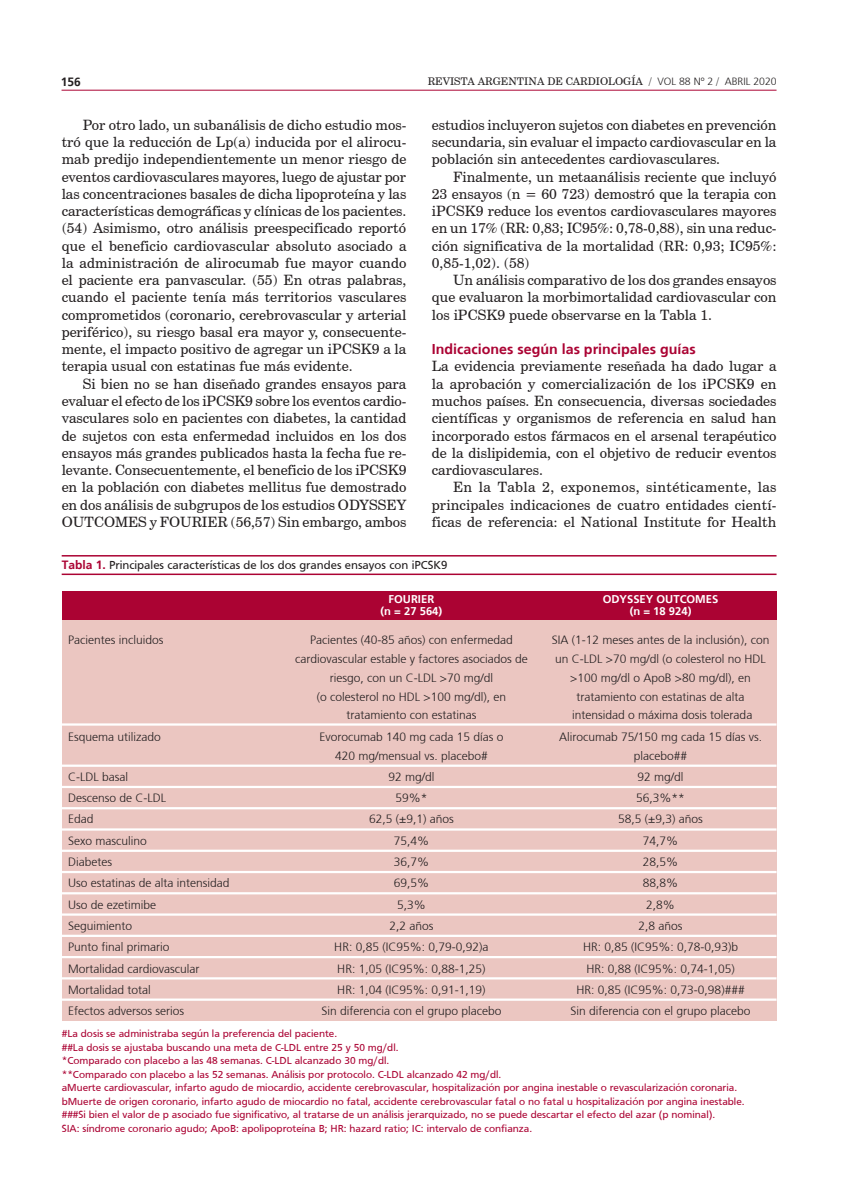
<style>
.page{position:relative;width:851px;height:1191px;background:#fff}
.page>*{position:absolute;margin:0;border:0;box-sizing:border-box;transform-origin:0 0}
.texto{font:14.25px/17.2px "Century Schoolbook BT";color:#231f20;text-align:justify}
.texto1{font:14.25px/17.2px "Century Schoolbook BT";color:#231f20;text-align:justify}
.subtit1n{font:700 14.25px "Frutiger";color:#ab0333}
.tabla{font:300 12px "Frutiger";color:#231f20}
.tabla_tit_c_raya{font:12px "Frutiger";color:#231f20}
.t1{font:700 12px "Frutiger";color:#231f20}
.tabla_cab_blanco{font:700 11.25px "Frutiger";color:#fff}
.tabla_pie{font:10.5px "Frutiger";color:#ab0333}
.t2{font:10.5px "Century Schoolbook BT";color:#231f20}
.s1{font-family:"Frutiger";font-weight:300}
.s2{font-weight:700;color:#ab0333}
</style>
<div class="page">
<hr style="left:62px;top:90px;width:714px;height:1px;background:#ab0333">
<div style="left:62px;top:619px;width:714px;height:401px;background:#ebc6c1"></div>
<div style="left:62px;top:590px;width:714px;height:29px;background:#ab0333"></div>
<hr style="left:62px;top:555px;width:714px;height:1px;background:#ab0333">
<hr style="left:62px;top:573px;width:714px;height:2px;background:#ab0333">
<hr style="left:62px;top:723px;width:714px;height:2px;background:#fff">
<hr style="left:62px;top:764px;width:714px;height:3px;background:#fff">
<hr style="left:62px;top:786px;width:714px;height:2px;background:#fff">
<hr style="left:62px;top:807px;width:714px;height:2px;background:#fff">
<hr style="left:62px;top:828px;width:714px;height:2px;background:#fff">
<hr style="left:62px;top:849px;width:714px;height:3px;background:#fff">
<hr style="left:62px;top:871px;width:714px;height:2px;background:#fff">
<hr style="left:62px;top:892px;width:714px;height:2px;background:#fff">
<hr style="left:62px;top:913px;width:714px;height:2px;background:#fff">
<hr style="left:62px;top:934px;width:714px;height:3px;background:#fff">
<hr style="left:62px;top:956px;width:714px;height:2px;background:#fff">
<hr style="left:62px;top:977px;width:714px;height:2px;background:#fff">
<hr style="left:62px;top:998px;width:714px;height:2px;background:#fff">
<p class="t1" style="left:61px;top:75px;width:22px">156</p>
<p class="t2" style="left:427px;top:75px;width:350px">REVISTA ARGENTINA DE CARDIOLOGÍA / <span class="s1">VOL 88 Nº 2</span> / <span class="s1">ABRIL 2020</span></p>
<p class="texto" style="left:62px;top:116px;width:346px;text-indent:21px">Por otro lado, un subanálisis de dicho estudio mos&shy;tró que la reducción de Lp(a) inducida por el alirocu&shy;mab predijo independientemente un menor riesgo de eventos cardiovasculares mayores, luego de ajustar por las concentraciones basales de dicha lipoproteína y las características demográficas y clínicas de los pacientes. (54) Asimismo, otro análisis preespecificado reportó que el beneficio cardiovascular absoluto asociado a la administración de alirocumab fue mayor cuando el paciente era panvascular. (55) En otras palabras, cuando el paciente tenía más territorios vasculares comprometidos (coronario, cerebrovascular y arterial periférico), su riesgo basal era mayor y, consecuente&shy;mente, el impacto positivo de agregar un iPCSK9 a la terapia usual con estatinas fue más evidente.</p>
<p class="texto" style="left:62px;top:375px;width:346px;text-indent:21px">Si bien no se han diseñado grandes ensayos para evaluar el efecto de los iPCSK9 sobre los eventos cardio&shy;vasculares solo en pacientes con diabetes, la cantidad de sujetos con esta enfermedad incluidos en los dos ensayos más grandes publicados hasta la fecha fue re&shy;levante. Consecuentemente, el beneficio de los iPCSK9 en la población con diabetes mellitus fue demostrado en dos análisis de subgrupos de los estudios ODYSSEY OUTCOMES y FOURIER (56,57) Sin embargo, ambos</p>
<p class="texto" style="left:432px;top:116px;width:346px">estudios incluyeron sujetos con diabetes en prevención secundaria, sin evaluar el impacto cardiovascular en la población sin antecedentes cardiovasculares.</p>
<p class="texto" style="left:432px;top:168px;width:346px;text-indent:21px">Finalmente, un metaanálisis reciente que incluyó 23 ensayos (n = 60 723) demostró que la terapia con iPCSK9 reduce los eventos cardiovasculares mayores en un 17% (RR: 0,83; IC95%: 0,78-0,88), sin una reduc&shy;ción significativa de la mortalidad (RR: 0,93; IC95%:<br>0,85-1,02). (58)</p>
<p class="texto" style="left:432px;top:271px;width:346px;text-indent:21px">Un análisis comparativo de los dos grandes ensayos que evaluaron la morbimortalidad cardiovascular con los iPCSK9 puede observarse en la Tabla 1.</p>
<p class="subtit1n" style="left:432px;top:341px;width:265px">Indicaciones según las principales guías</p>
<p class="texto1" style="left:432px;top:357px;width:346px">La evidencia previamente reseñada ha dado lugar a la aprobación y comercialización de los iPCSK9 en muchos países. En consecuencia, diversas sociedades científicas y organismos de referencia en salud han incorporado estos fármacos en el arsenal terapéutico de la dislipidemia, con el objetivo de reducir eventos cardiovasculares.</p>
<p class="texto" style="left:432px;top:478px;width:346px;text-indent:21px">En la Tabla 2, exponemos, sintéticamente, las principales indicaciones de cuatro entidades cientí&shy;ficas de referencia: el National Institute for Health</p>
<p class="tabla_tit_c_raya" style="left:62px;top:558px;width:387px"><span class="s2">Tabla 1.</span> Principales características de los dos grandes ensayos con iPCSK9</p>
<p class="tabla_cab_blanco" style="left:388px;top:592px;width:47px">FOURIER</p>
<p class="tabla_cab_blanco" style="left:602px;top:592px;width:117px">ODYSSEY OUTCOMES</p>
<p class="tabla_cab_blanco" style="left:380px;top:604px;width:63px">(n = 27 564)</p>
<p class="tabla_cab_blanco" style="left:629px;top:604px;width:63px">(n = 18 924)</p>
<p class="tabla" style="left:68px;top:633px;width:97px">Pacientes incluidos</p>
<p class="tabla" style="left:310px;top:633px;width:204px">Pacientes (40-85 años) con enfermedad</p>
<p class="tabla" style="left:551px;top:633px;width:219px">SIA (1-12 meses antes de la inclusión), con</p>
<p class="tabla" style="left:295px;top:652px;width:234px">cardiovascular estable y factores asociados de</p>
<p class="tabla" style="left:555px;top:652px;width:212px">un C-LDL &gt;70 mg/dl (o colesterol no HDL</p>
<p class="tabla" style="left:330px;top:671px;width:165px">riesgo, con un C-LDL &gt;70 mg/dl</p>
<p class="tabla" style="left:570px;top:671px;width:182px">&gt;100 mg/dl o ApoB &gt;80 mg/dl), en</p>
<p class="tabla" style="left:317px;top:690px;width:191px">(o colesterol no HDL &gt;100 mg/dl), en</p>
<p class="tabla" style="left:576px;top:690px;width:169px">tratamiento con estatinas de alta</p>
<p class="tabla" style="left:346px;top:708px;width:131px">tratamiento con estatinas</p>
<p class="tabla" style="left:572px;top:708px;width:182px">intensidad o máxima dosis tolerada</p>
<p class="tabla" style="left:68px;top:730px;width:94px">Esquema utilizado</p>
<p class="tabla" style="left:319px;top:730px;width:186px">Evorocumab 140 mg cada 15 días o</p>
<p class="tabla" style="left:559px;top:730px;width:204px">Alirocumab 75/150 mg cada 15 días vs.</p>
<p class="tabla" style="left:335px;top:748px;width:154px">420 mg/mensual vs. placebo#</p>
<p class="tabla" style="left:633px;top:748px;width:55px">placebo##</p>
<p class="tabla" style="left:68px;top:770px;width:62px">C-LDL basal</p>
<p class="tabla" style="left:388px;top:770px;width:48px">92 mg/dl</p>
<p class="tabla" style="left:637px;top:770px;width:48px">92 mg/dl</p>
<p class="tabla" style="left:68px;top:791px;width:100px">Descenso de C-LDL</p>
<p class="tabla" style="left:395px;top:791px;width:34px">59%*</p>
<p class="tabla" style="left:636px;top:791px;width:50px">56,3%**</p>
<p class="tabla" style="left:68px;top:812px;width:27px">Edad</p>
<p class="tabla" style="left:369px;top:812px;width:86px">62,5 (±9,1) años</p>
<p class="tabla" style="left:618px;top:812px;width:86px">58,5 (±9,3) años</p>
<p class="tabla" style="left:68px;top:834px;width:80px">Sexo masculino</p>
<p class="tabla" style="left:393px;top:834px;width:37px">75,4%</p>
<p class="tabla" style="left:642px;top:834px;width:37px">74,7%</p>
<p class="tabla" style="left:68px;top:855px;width:46px">Diabetes</p>
<p class="tabla" style="left:393px;top:855px;width:37px">36,7%</p>
<p class="tabla" style="left:642px;top:855px;width:37px">28,5%</p>
<p class="tabla" style="left:68px;top:876px;width:163px">Uso estatinas de alta intensidad</p>
<p class="tabla" style="left:393px;top:876px;width:37px">69,5%</p>
<p class="tabla" style="left:642px;top:876px;width:37px">88,8%</p>
<p class="tabla" style="left:68px;top:897px;width:90px">Uso de ezetimibe</p>
<p class="tabla" style="left:397px;top:897px;width:30px">5,3%</p>
<p class="tabla" style="left:646px;top:897px;width:30px">2,8%</p>
<p class="tabla" style="left:68px;top:919px;width:66px">Seguimiento</p>
<p class="tabla" style="left:389px;top:919px;width:46px">2,2 años</p>
<p class="tabla" style="left:638px;top:919px;width:46px">2,8 años</p>
<p class="tabla" style="left:68px;top:940px;width:103px">Punto final primario</p>
<p class="tabla" style="left:334px;top:940px;width:156px">HR: 0,85 (IC95%: 0,79-0,92)a</p>
<p class="tabla" style="left:583px;top:940px;width:156px">HR: 0,85 (IC95%: 0,78-0,93)b</p>
<p class="tabla" style="left:68px;top:961px;width:133px">Mortalidad cardiovascular</p>
<p class="tabla" style="left:337px;top:961px;width:150px">HR: 1,05 (IC95%: 0,88-1,25)</p>
<p class="tabla" style="left:586px;top:961px;width:150px">HR: 0,88 (IC95%: 0,74-1,05)</p>
<p class="tabla" style="left:68px;top:983px;width:84px">Mortalidad total</p>
<p class="tabla" style="left:337px;top:983px;width:150px">HR: 1,04 (IC95%: 0,91-1,19)</p>
<p class="tabla" style="left:576px;top:983px;width:170px">HR: 0,85 (IC95%: 0,73-0,98)###</p>
<p class="tabla" style="left:68px;top:1004px;width:118px">Efectos adversos serios</p>
<p class="tabla" style="left:321px;top:1004px;width:182px">Sin diferencia con el grupo placebo</p>
<p class="tabla" style="left:570px;top:1004px;width:182px">Sin diferencia con el grupo placebo</p>
<p class="tabla_pie" style="left:62px;top:1027px;width:277px">#La dosis se administraba según la preferencia del paciente.</p>
<p class="tabla_pie" style="left:62px;top:1041px;width:338px">##La dosis se ajustaba buscando una meta de C-LDL entre 25 y 50 mg/dl.</p>
<p class="tabla_pie" style="left:62px;top:1054px;width:329px">*Comparado con placebo a las 48 semanas. C-LDL alcanzado 30 mg/dl.</p>
<p class="tabla_pie" style="left:62px;top:1068px;width:441px">**Comparado con placebo a las 52 semanas. Análisis por protocolo. C-LDL alcanzado 42 mg/dl.</p>
<p class="tabla_pie" style="left:62px;top:1081px;width:677px">aMuerte cardiovascular, infarto agudo de miocardio, accidente cerebrovascular, hospitalización por angina inestable o revascularización coronaria.</p>
<p class="tabla_pie" style="left:62px;top:1095px;width:684px">bMuerte de origen coronario, infarto agudo de miocardio no fatal, accidente cerebrovascular fatal o no fatal u hospitalización por angina inestable.</p>
<p class="tabla_pie" style="left:62px;top:1108px;width:655px">###Si bien el valor de p asociado fue significativo, al tratarse de un análisis jerarquizado, no se puede descartar el efecto del azar (p nominal).</p>
<p class="tabla_pie" style="left:62px;top:1122px;width:472px">SIA: síndrome coronario agudo; ApoB: apolipoproteína B; HR: hazard ratio; IC: intervalo de confianza.</p>
</div>
